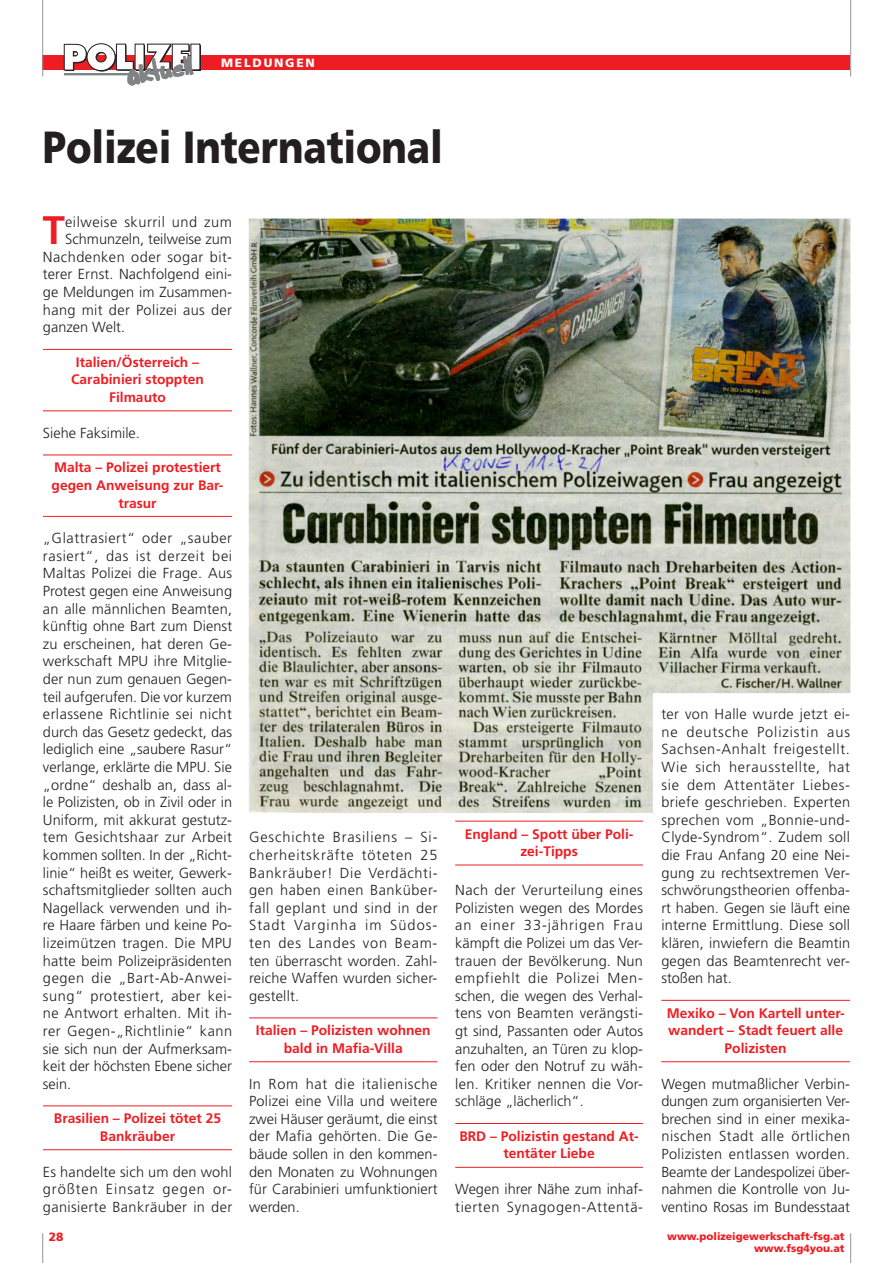
<style>
.page{position:relative;width:893px;height:1263px;background:#fff}
.page>*{position:absolute;margin:0;border:0;box-sizing:border-box;transform-origin:0 0}
.t1{font:900 45px "Frutiger";letter-spacing:-.005em;color:#231f20;scale:.85 1}
.t2{font:700 39.75px "Frutiger";color:#ee1d23}
.t3{font:300 14.55px/17.5px "Frutiger";letter-spacing:.005em;color:#231f20;text-align:justify}
.t4{font:300 14.55px/17.5px "Frutiger";letter-spacing:.045em;color:#231f20}
.t5{font:300 14.55px "Frutiger";letter-spacing:.03em;color:#231f20}
.t6{font:300 14.55px "Frutiger";letter-spacing:.025em;color:#231f20}
.t7{font:300 14.55px "Frutiger";letter-spacing:.04em;color:#231f20}
.t8{font:700 13.8px/17.5px "Frutiger";color:#ee1d23;text-align:center}
.t9{font:900 12px "Frutiger";letter-spacing:.15em;color:#fff}
.t10{font:900 12px "Frutiger";color:#ee1d23}
.t11{font:900 10.5px/12px "Frutiger";color:#ee1d23;text-align:right}
</style>
<div class="page">
<div style="left:43px;top:55px;width:807px;height:15px;background:#ee1d23"></div>
<hr style="left:42px;top:0;width:1px;height:77px;background:#939598">
<hr style="left:850px;top:0;width:1px;height:77px;background:#939598">
<hr style="left:42px;top:1233px;width:1px;height:30px;background:#939598">
<hr style="left:850px;top:1233px;width:1px;height:30px;background:#939598">
<div style="left:192px;top:45px;width:9px;height:26px;background:#231f20"></div>
<div style="left:191px;top:44px;width:9px;height:26px;background:#fff"></div>
<svg style="left:64px;top:43px;width:129px;height:42px"></svg>
<hr style="left:43px;top:349px;width:189px;height:1px;background:#ee1d23">
<hr style="left:43px;top:410px;width:189px;height:1px;background:#ee1d23">
<hr style="left:43px;top:455px;width:189px;height:1px;background:#ee1d23">
<hr style="left:43px;top:516px;width:189px;height:1px;background:#ee1d23">
<hr style="left:43px;top:1105px;width:189px;height:1px;background:#ee1d23">
<hr style="left:43px;top:1149px;width:189px;height:1px;background:#ee1d23">
<hr style="left:249px;top:1017px;width:188px;height:1px;background:#ee1d23">
<hr style="left:249px;top:1061px;width:188px;height:1px;background:#ee1d23">
<hr style="left:455px;top:821px;width:188px;height:1px;background:#ee1d23">
<hr style="left:455px;top:865px;width:188px;height:1px;background:#ee1d23">
<hr style="left:455px;top:1123px;width:188px;height:1px;background:#ee1d23">
<hr style="left:455px;top:1167px;width:188px;height:1px;background:#ee1d23">
<hr style="left:661px;top:1000px;width:189px;height:1px;background:#ee1d23">
<hr style="left:661px;top:1061px;width:189px;height:1px;background:#ee1d23">
<img style="left:249px;top:219px;width:601px;height:594px">
<p class="t9" style="left:221px;top:56px;width:95px">MELDUNGEN</p>
<h1 class="t1" style="left:43px;top:120px;width:472px">Polizei International</h1>
<h2 class="t2" style="left:43px;top:207px;width:24px">T</h2>
<p class="t7" style="left:65px;top:213px;width:168px">eilweise skurril und zum</p>
<p class="t3" style="left:65px;top:231px;width:169px">Schmunzeln, teilweise zum</p>
<p class="t5" style="left:43px;top:249px;width:191px">Nachdenken oder sogar bit-</p>
<p class="t3" style="left:43px;top:266px;width:191px">terer Ernst. Nachfolgend eini-</p>
<p class="t3" style="left:43px;top:283px;width:191px">ge Meldungen im Zusammen-</p>
<p class="t6" style="left:43px;top:301px;width:191px">hang mit der Polizei aus der</p>
<p class="t3" style="left:43px;top:319px;width:84px">ganzen Welt.</p>
<p class="t8" style="left:71px;top:353px;width:134px">Italien/Österreich –<br>Carabinieri stoppten<br>Filmauto</p>
<p class="t3" style="left:43px;top:424px;width:98px">Siehe Faksimile.</p>
<p class="t8" style="left:52px;top:459px;width:173px">Malta – Polizei protestiert gegen Anweisung zur Bar&shy;trasur</p>
<p class="t3" style="left:43px;top:530px;width:191px">„Glattrasiert“ oder „sauber rasiert“, das ist derzeit bei Maltas Polizei die Frage. Aus Protest gegen eine Anweisung an alle männlichen Beamten, künftig ohne Bart zum Dienst zu erscheinen, hat deren Ge&shy;werkschaft MPU ihre Mitglie&shy;der nun zum genauen Gegen&shy;teil aufgerufen. Die vor kurzem erlassene Richtlinie sei nicht durch das Gesetz gedeckt, das lediglich eine „saubere Rasur“ verlange, erklärte die MPU. Sie „ordne“ deshalb an, dass al&shy;le Polizisten, ob in Zivil oder in Uniform, mit akkurat gestutz&shy;tem Gesichtshaar zur Arbeit kommen sollten. In der „Richt&shy;linie“ heißt es weiter, Gewerk&shy;schaftsmitglieder sollten auch Nagellack verwenden und ih&shy;re Haare färben und keine Po&shy;lizeimützen tragen. Die MPU hatte beim Polizeipräsidenten gegen die „Bart-Ab-Anwei&shy;sung“ protestiert, aber kei&shy;ne Antwort erhalten. Mit ih&shy;rer Gegen-„Richtlinie“ kann sie sich nun der Aufmerksam&shy;keit der höchsten Ebene sicher sein.</p>
<p class="t8" style="left:54px;top:1110px;width:169px">Brasilien – Polizei tötet 25<br>Bankräuber</p>
<p class="t3" style="left:43px;top:1163px;width:191px">Es handelte sich um den wohl größten Einsatz gegen or&shy;ganisierte Bankräuber in der</p>
<p class="t3" style="left:249px;top:829px;width:190px">Geschichte Brasiliens – Si&shy;cherheitskräfte töteten 25<br>Bankräuber! Die Verdächti&shy;gen haben einen Banküber&shy;fall geplant und sind in der Stadt Varginha im Südos&shy;ten des Landes von Beam&shy;ten überrascht worden. Zahl&shy;reiche Waffen wurden sicher&shy;gestellt.</p>
<p class="t8" style="left:256px;top:1022px;width:176px">Italien – Polizisten wohnen bald in Mafia-Villa</p>
<p class="t3" style="left:249px;top:1075px;width:190px">In Rom hat die italienische Polizei eine Villa und weitere zwei Häuser geräumt, die einst der Mafia gehörten. Die Ge&shy;bäude sollen in den kommen&shy;den Monaten zu Wohnungen für Carabinieri umfunktioniert werden.</p>
<p class="t8" style="left:465px;top:825px;width:170px">England – Spott über Poli&shy;zei-Tipps</p>
<p class="t3" style="left:455px;top:881px;width:189px">Nach der Verurteilung eines Polizisten wegen des Mordes an einer 33-jährigen Frau kämpft die Polizei um das Ver&shy;trauen der Bevölkerung. Nun empfiehlt die Polizei Men&shy;schen, die wegen des Verhal&shy;tens von Beamten verängsti&shy;gt sind, Passanten oder Autos anzuhalten, an Türen zu klop&shy;fen oder den Notruf zu wäh&shy;len. Kritiker nennen die Vor&shy;schläge „lächerlich“.</p>
<p class="t8" style="left:459px;top:1127px;width:181px">BRD – Polizistin gestand At&shy;tentäter Liebe</p>
<p class="t4" style="left:455px;top:1181px;width:189px">Wegen ihrer Nähe zum inhaf&shy;tierten Synagogen-Attentä-</p>
<p class="t3" style="left:661px;top:706px;width:190px">ter von Halle wurde jetzt ei&shy;ne deutsche Polizistin aus Sachsen-Anhalt freigestellt.<br>Wie sich herausstellte, hat sie dem Attentäter Liebes&shy;briefe geschrieben. Experten sprechen vom „Bonnie-und-Clyde-Syndrom“. Zudem soll die Frau Anfang 20 eine Nei&shy;gung zu rechtsextremen Ver&shy;schwörungstheorien offenba&shy;rt haben. Gegen sie läuft eine interne Ermittlung. Diese soll klären, inwiefern die Beamtin gegen das Beamtenrecht ver&shy;stoßen hat.</p>
<p class="t8" style="left:667px;top:1004px;width:179px">Mexiko – Von Kartell unter&shy;wandert – Stadt feuert alle<br>Polizisten</p>
<p class="t3" style="left:661px;top:1075px;width:190px">Wegen mutmaßlicher Verbin&shy;dungen zum organisierten Ver&shy;brechen sind in einer mexika&shy;nischen Stadt alle örtlichen Polizisten entlassen worden.<br>Beamte der Landespolizei über&shy;nahmen die Kontrolle von Ju&shy;ventino Rosas im Bundesstaat</p>
<p class="t10" style="left:49px;top:1230px;width:16px">28</p>
<p class="t11" style="left:667px;top:1230px;width:179px">www.polizeigewerkschaft-fsg.at www.fsg4you.at</p>
</div>
